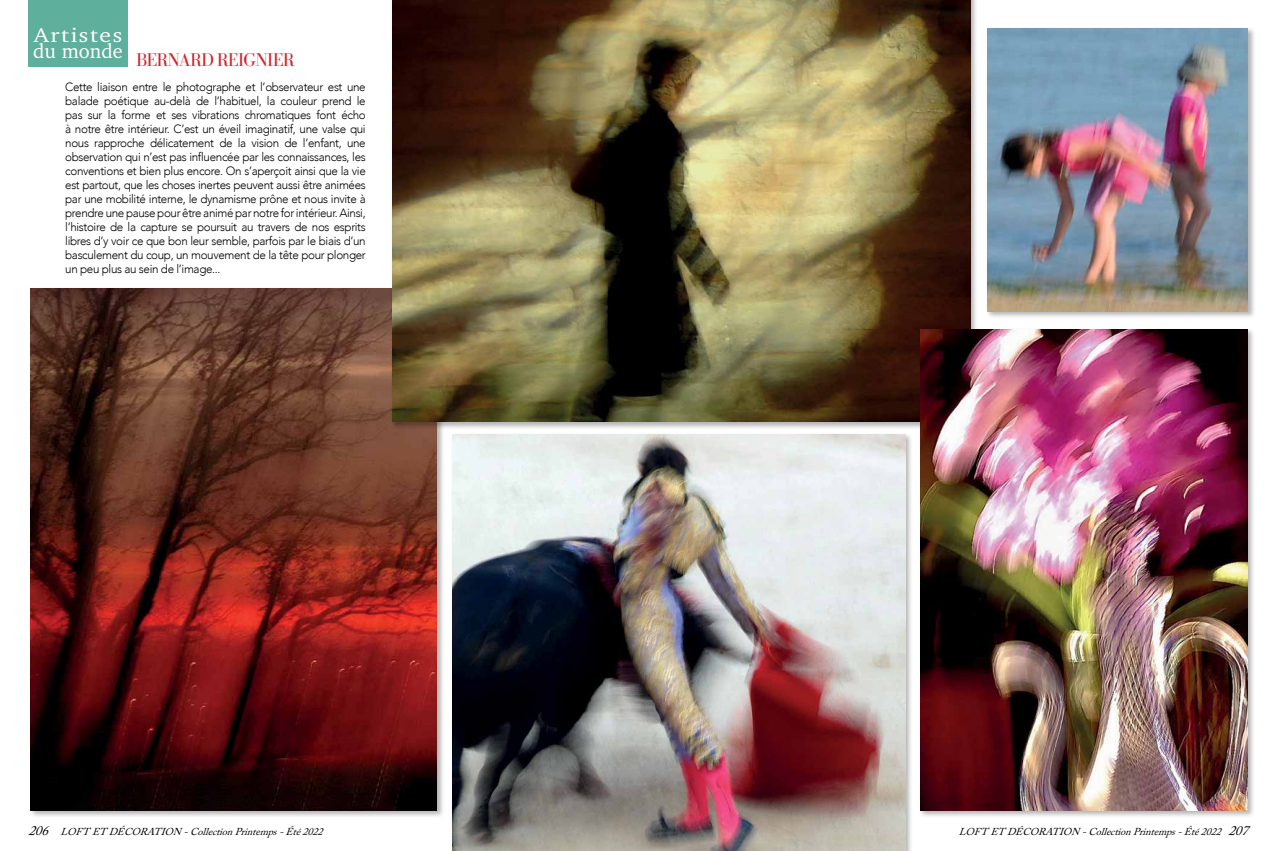
<style>
.page{position:relative;width:1276px;height:851px;background:#fff}
.page>*{position:absolute;margin:0;border:0;box-sizing:border-box;transform-origin:0 0}
.t1{font:20.3px/16.3px "Charter";letter-spacing:.07em;color:#fff;scale:1.16 1}
.t2{font:19px "Bodoni FLF";letter-spacing:-.05em;color:#d2232a}
.t3{font:300 12px/14px "Avenir";letter-spacing:-.03em;color:#000;text-align:justify}
.t4{font:italic 10px "Adobe Caslon Pro";color:#000}
.s1{font-size:13px}
</style>
<div class="page">
<div style="left:29px;top:0;width:99px;height:67px;background:#5eaf9b"></div>
<div style="left:29px;top:286px;width:415px;height:532px;background:#000;opacity:.3"></div>
<img style="left:30px;top:288px;width:407px;height:522px">
<div style="left:450px;top:432px;width:463px;height:418px;background:#000;opacity:.3"></div>
<img style="left:452px;top:434px;width:453px;height:416px">
<div style="left:985px;top:27px;width:270px;height:292px;background:#000;opacity:.3"></div>
<img style="left:987px;top:28px;width:261px;height:283px">
<div style="left:390px;top:0;width:588px;height:429px;background:#000;opacity:.3"></div>
<img style="left:392px;top:0;width:578px;height:422px">
<div style="left:918px;top:327px;width:337px;height:491px;background:#000;opacity:.3"></div>
<img style="left:920px;top:329px;width:327px;height:481px">
<h1 class="t1" style="left:33px;top:26px;width:79px">Artistes du monde</h1>
<p class="t3" style="left:65px;top:80px;width:302px">Cette liaison entre le photographe et l’observateur est une balade poétique au-delà de l’habituel, la couleur prend le pas sur la forme et ses vibrations chromatiques font écho à notre être intérieur. C’est un éveil imaginatif, une valse qui nous rapproche délicatement de la vision de l’enfant, une observation qui n’est pas influencée par les connaissances, les conventions et bien plus encore. On s’aperçoit ainsi que la vie est partout, que les choses inertes peuvent aussi être animées par une mobilité interne, le dynamisme prône et nous invite à prendre une pause pour être animé par notre for intérieur. Ainsi, l’histoire de la capture se poursuit au travers de nos esprits libres d’y voir ce que bon leur semble, parfois par le biais d’un basculement du coup, un mouvement de la tête pour plonger un peu plus au sein de l’image...</p>
<h2 class="t2" style="left:136px;top:49px;width:160px">BERNARD REIGNIER</h2>
<p class="t4" style="left:28px;top:825px;width:302px"><span class="s1">206</span> LOFTETDÉCORATION-CollectionPrintemps-Été2022</p>
<p class="t4" style="left:959px;top:825px;width:298px">LOFTETDÉCORATION-CollectionPrintemps-Été2022 <span class="s1">207</span></p>
</div>
